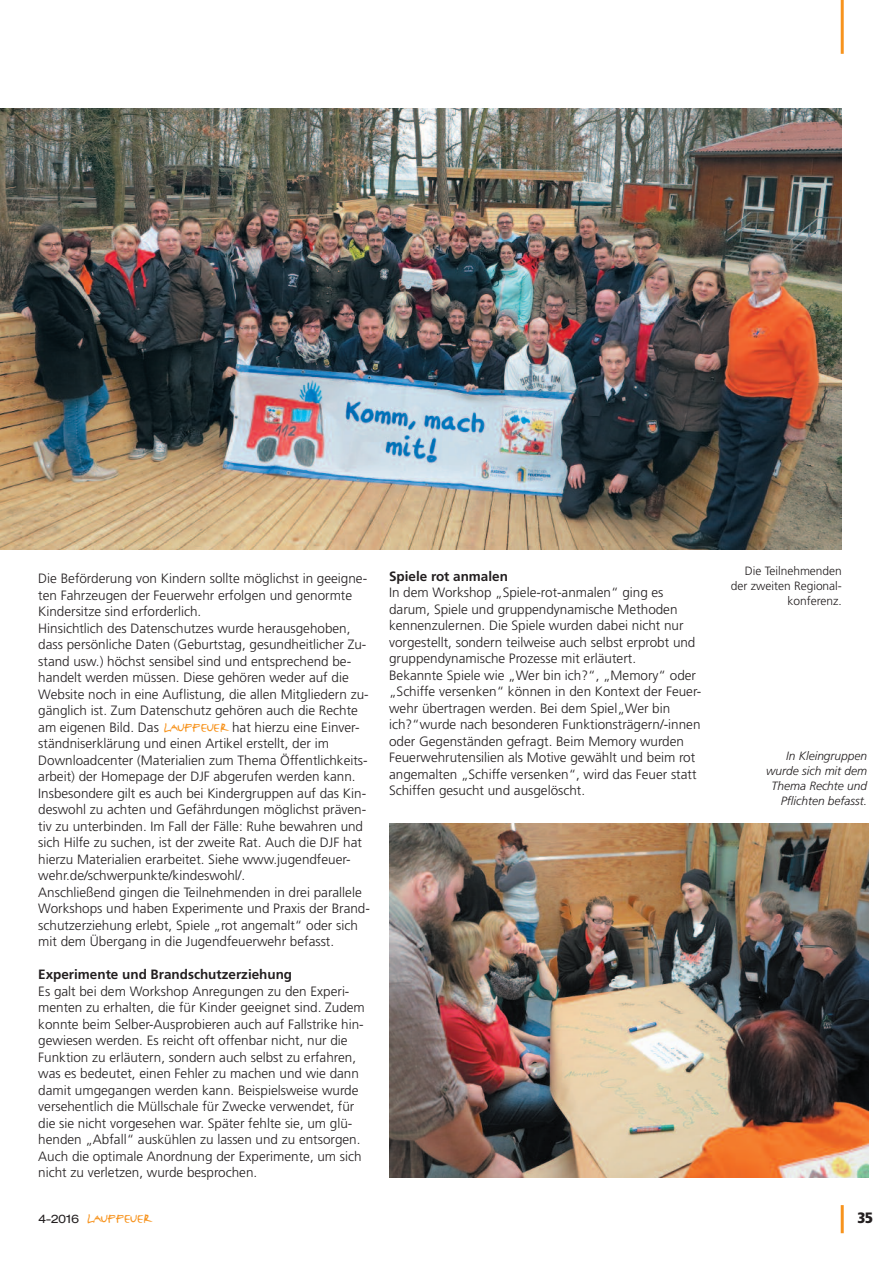
<style>
.page{position:relative;width:893px;height:1263px;background:#fff}
.page>*{position:absolute;margin:0;border:0;box-sizing:border-box;transform-origin:0 0}
.t1{font:27.75px "FF Justlefthand Caps";color:#f7931d}
.t2{font:900 condensed 15px "Frutiger";color:#231f20}
.t3{font:300 13.5px/16.5px "Frutiger";color:#231f20}
.t4{font:700 13.5px "Frutiger";color:#231f20}
.t5{font:italic 300 12px/15px "Frutiger";color:#231f20;text-align:right}
.t6{font:300 12px/15px "Frutiger";color:#231f20;text-align:right}
.t7{font:300 12px "Helvetica Extended BQ";color:#231f20}
.s1{font-family:"FF Justlefthand Caps";font-weight:400;font-size:27.75px;color:#f7931d}
.s2{font-family:"FF Justlefthand Caps";font-weight:400;font-size:20.85px;color:#f7931d}
.s3{font-family:"FF Justlefthand Caps";font-weight:400;font-size:23.1px;color:#f7931d}
.s4{font-family:"FF Justlefthand Caps";font-weight:400;font-size:22.65px;color:#f7931d}
.s5{font-size:20.85px}
.s6{font-size:23.1px}
.s7{font-size:22.65px}
</style>
<div class="page">
<img style="left:389px;top:823px;width:480px;height:355px">
<hr style="left:841px;top:0;width:3px;height:54px;background:#f7931d">
<hr style="left:841px;top:1205px;width:3px;height:28px;background:#f7931d">
<img style="left:0;top:108px;width:842px;height:442px">
<p class="t3" style="left:38px;top:571px;width:333px">Die Beförderung von Kindern sollte möglichst in geeigne&shy;ten Fahrzeugen der Feuerwehr erfolgen und genormte Kindersitze sind erforderlich.<br>Hinsichtlich des Datenschutzes wurde herausgehoben, dass persönliche Daten (Geburtstag, gesundheitlicher Zu&shy;stand usw.) höchst sensibel sind und entsprechend be&shy;handelt werden müssen. Diese gehören weder auf die Website noch in eine Auflistung, die allen Mitgliedern zu&shy;gänglich ist. Zum Datenschutz gehören auch die Rechte am eigenen Bild. Das <span class="s1">l</span><span class="s2">a</span><span class="s1">uff</span><span class="s3">e</span><span class="s1">u</span><span class="s4">e</span><span class="s1">r</span> hat hierzu eine Einver&shy;ständniserklärung und einen Artikel erstellt, der im Downloadcenter (Materialien zum Thema Öffentlichkeits&shy;arbeit) der Homepage der DJF abgerufen werden kann.<br>Insbesondere gilt es auch bei Kindergruppen auf das Kin&shy;deswohl zu achten und Gefährdungen möglichst präven&shy;tiv zu unterbinden. Im Fall der Fälle: Ruhe bewahren und sich Hilfe zu suchen, ist der zweite Rat. Auch die DJF hat hierzu Materialien erarbeitet. Siehe www.jugendfeuer&shy;wehr.de/schwerpunkte/kindeswohl/.<br>Anschließend gingen die Teilnehmenden in drei parallele Workshops und haben Experimente und Praxis der Brand&shy;schutzerziehung erlebt, Spiele „rot angemalt“ oder sich mit dem Übergang in die Jugendfeuerwehr befasst.</p>
<p class="t4" style="left:38px;top:969px;width:255px">Experimente und Brandschutzerziehung</p>
<p class="t3" style="left:38px;top:984px;width:328px">Es galt bei dem Workshop Anregungen zu den Experi&shy;menten zu erhalten, die für Kinder geeignet sind. Zudem konnte beim Selber-Ausprobieren auch auf Fallstrike hin&shy;gewiesen werden. Es reicht oft offenbar nicht, nur die Funktion zu erläutern, sondern auch selbst zu erfahren, was es bedeutet, einen Fehler zu machen und wie dann damit umgegangen werden kann. Beispielsweise wurde versehentlich die Müllschale für Zwecke verwendet, für die sie nicht vorgesehen war. Später fehlte sie, um glü&shy;henden „Abfall“ auskühlen zu lassen und zu entsorgen.<br>Auch die optimale Anordnung der Experimente, um sich nicht zu verletzen, wurde besprochen.</p>
<p class="t4" style="left:389px;top:571px;width:120px">Spiele rot anmalen</p>
<p class="t3" style="left:389px;top:585px;width:314px">In dem Workshop „Spiele-rot-anmalen“ ging es darum, Spiele und gruppendynamische Methoden kennenzulernen. Die Spiele wurden dabei nicht nur vorgestellt, sondern teilweise auch selbst erprobt und gruppendynamische Prozesse mit erläutert.<br>Bekannte Spiele wie „Wer bin ich?“, „Memory“ oder „Schiffe versenken“ können in den Kontext der Feuer&shy;wehr übertragen werden. Bei dem Spiel„Wer bin ich?“wurde nach besonderen Funktionsträgern/-innen oder Gegenständen gefragt. Beim Memory wurden Feuerwehrutensilien als Motive gewählt und beim rot angemalten „Schiffe versenken“, wird das Feuer statt Schiffen gesucht und ausgelöscht.</p>
<p class="t6" style="left:731px;top:564px;width:113px">Die Teilnehmenden der zweiten Regional&shy;konferenz.</p>
<p class="t5" style="left:766px;top:749px;width:103px">In Kleingruppen wurde sich mit dem<br>Thema Rechte und<br>Pflichten befasst.</p>
<p class="t7" style="left:39px;top:1212px;width:42px">4-2016</p>
<h1 class="t1" style="left:86px;top:1197px;width:67px">l<span class="s5">a</span>uff<span class="s6">e</span>u<span class="s7">e</span>r</h1>
<p class="t2" style="left:857px;top:1212px;width:17px">35</p>
</div>
